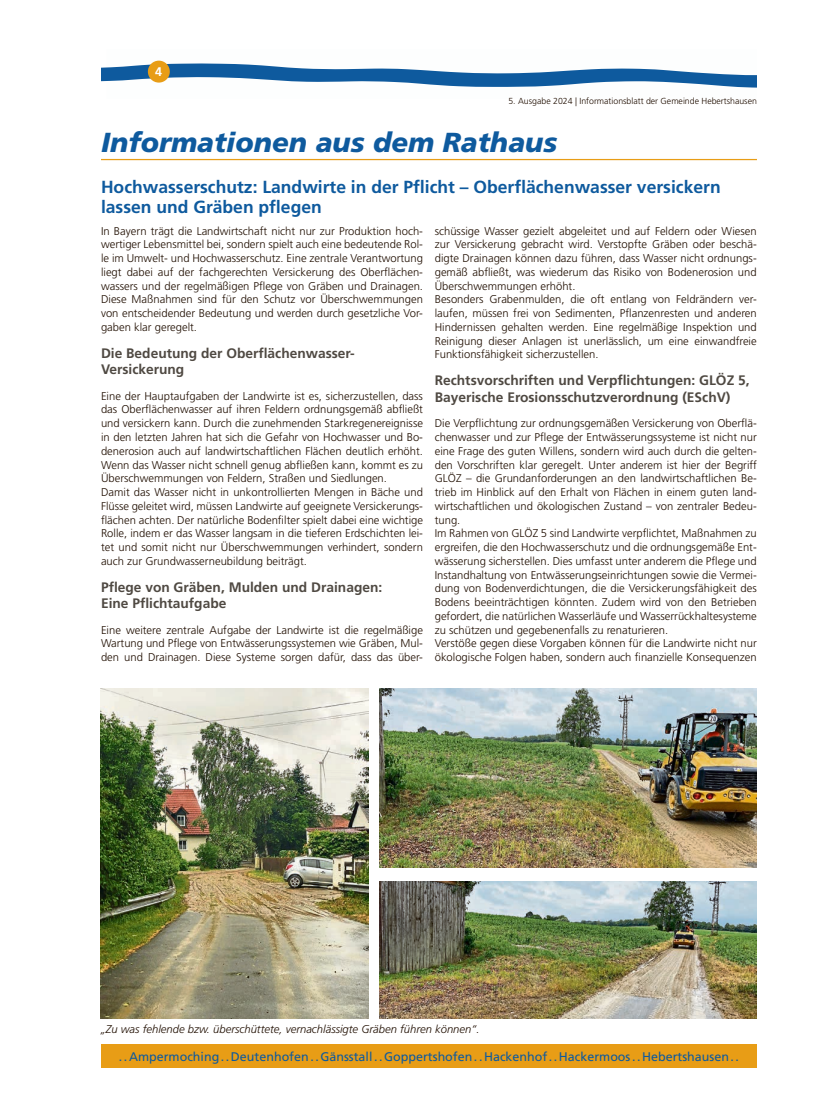
<style>
.page{position:relative;width:833px;height:1117px;background:#fff}
.page>*{position:absolute;margin:0;border:0;box-sizing:border-box;transform-origin:0 0}
.Überschrift_2spaltig{font:italic 900 27.5px "Frutiger LT Std";color:#0e5a9e}
.Überschrift_1spaltig{font:700 17.5px/20px "Frutiger LT Std";color:#0e5a9e}
.Zwischenüberschrift{font:700 13.75px/16.2px "Frutiger LT Std";color:#4f4942}
.t1{font:12.5px "Frutiger LT Std";color:#0e5a9e}
.t2{font:700 12.5px "Frutiger LT Std";color:#fff}
.Grundschrift{font:300 11.25px/13.8px "Frutiger LT Std";color:#200e00;text-align:justify}
.Bildunterschrift{font:italic 300 11.25px "Frutiger LT Std";color:#200e00}
.t3{font:300 8.75px "Frutiger LT Std";color:#200e00}
</style>
<div class="page">
<svg style="left:101px;top:60px;width:656px;height:28px"></svg>
<div style="left:148px;top:61px;width:22px;height:22px;background:#e89d16;border-radius:50%"></div>
<div style="left:101px;top:1044px;width:656px;height:23px;background:#e89d16"></div>
<hr style="left:101px;top:159px;width:656px;height:1px;background:#e89d16">
<img style="left:101px;top:688px;width:267px;height:330px">
<img style="left:379px;top:881px;width:378px;height:137px">
<img style="left:379px;top:688px;width:377px;height:179px">
<p class="t2" style="left:155px;top:64px;width:8px">4</p>
<p class="t3" style="left:508px;top:96px;width:250px">5. Ausgabe 2024 | Informationsblatt der Gemeinde Hebertshausen</p>
<p class="Überschrift_2spaltig" style="left:101px;top:126px;width:458px">Informationen aus dem Rathaus</p>
<p class="Überschrift_1spaltig" style="left:101px;top:177px;width:621px">Hochwasserschutz: Landwirte in der Pflicht – Oberflächenwasser versickern lassen und Gräben pflegen</p>
<p class="Grundschrift" style="left:101px;top:224px;width:323px">In Bayern trägt die Landwirtschaft nicht nur zur Produktion hoch&shy;wertiger Lebensmittel bei, sondern spielt auch eine bedeutende Rol&shy;le im Umwelt- und Hochwasserschutz. Eine zentrale Verantwortung liegt dabei auf der fachgerechten Versickerung des Oberflächen&shy;wassers und der regelmäßigen Pflege von Gräben und Drainagen.<br>Diese Maßnahmen sind für den Schutz vor Überschwemmungen von entscheidender Bedeutung und werden durch gesetzliche Vor&shy;gaben klar geregelt.</p>
<p class="Zwischenüberschrift" style="left:101px;top:345px;width:255px">Die Bedeutung der Oberflächenwasser-<br>Versickerung</p>
<p class="Grundschrift" style="left:101px;top:389px;width:323px">Eine der Hauptaufgaben der Landwirte ist es, sicherzustellen, dass das Oberflächenwasser auf ihren Feldern ordnungsgemäß abfließt und versickern kann. Durch die zunehmenden Starkregenereignisse in den letzten Jahren hat sich die Gefahr von Hochwasser und Bo&shy;denerosion auch auf landwirtschaftlichen Flächen deutlich erhöht.<br>Wenn das Wasser nicht schnell genug abfließen kann, kommt es zu Überschwemmungen von Feldern, Straßen und Siedlungen.</p>
<p class="Grundschrift" style="left:101px;top:485px;width:323px">Damit das Wasser nicht in unkontrollierten Mengen in Bäche und Flüsse geleitet wird, müssen Landwirte auf geeignete Versickerungs&shy;flächen achten. Der natürliche Bodenfilter spielt dabei eine wichtige Rolle, indem er das Wasser langsam in die tieferen Erdschichten lei&shy;tet und somit nicht nur Überschwemmungen verhindert, sondern auch zur Grundwasserneubildung beiträgt.</p>
<p class="Zwischenüberschrift" style="left:101px;top:578px;width:283px">Pflege von Gräben, Mulden und Drainagen:<br>Eine Pflichtaufgabe</p>
<p class="Grundschrift" style="left:101px;top:623px;width:323px">Eine weitere zentrale Aufgabe der Landwirte ist die regelmäßige Wartung und Pflege von Entwässerungssystemen wie Gräben, Mul&shy;den und Drainagen. Diese Systeme sorgen dafür, dass das über-</p>
<p class="Grundschrift" style="left:435px;top:224px;width:323px">schüssige Wasser gezielt abgeleitet und auf Feldern oder Wiesen zur Versickerung gebracht wird. Verstopfte Gräben oder beschä&shy;digte Drainagen können dazu führen, dass Wasser nicht ordnungs&shy;gemäß abfließt, was wiederum das Risiko von Bodenerosion und Überschwemmungen erhöht.</p>
<p class="Grundschrift" style="left:435px;top:293px;width:323px">Besonders Grabenmulden, die oft entlang von Feldrändern ver&shy;laufen, müssen frei von Sedimenten, Pflanzenresten und anderen Hindernissen gehalten werden. Eine regelmäßige Inspektion und Reinigung dieser Anlagen ist unerlässlich, um eine einwandfreie Funktionsfähigkeit sicherzustellen.</p>
<p class="Zwischenüberschrift" style="left:435px;top:372px;width:316px">Rechtsvorschriften und Verpflichtungen: GLÖZ 5,<br>Bayerische Erosionsschutzverordnung (ESchV)</p>
<p class="Grundschrift" style="left:435px;top:416px;width:323px">Die Verpflichtung zur ordnungsgemäßen Versickerung von Oberflä&shy;chenwasser und zur Pflege der Entwässerungssysteme ist nicht nur eine Frage des guten Willens, sondern wird auch durch die gelten&shy;den Vorschriften klar geregelt. Unter anderem ist hier der Begriff GLÖZ – die Grundanforderungen an den landwirtschaftlichen Be&shy;trieb im Hinblick auf den Erhalt von Flächen in einem guten land&shy;wirtschaftlichen und ökologischen Zustand – von zentraler Bedeu&shy;tung.</p>
<p class="Grundschrift" style="left:435px;top:526px;width:323px">Im Rahmen von GLÖZ 5 sind Landwirte verpflichtet, Maßnahmen zu ergreifen, die den Hochwasserschutz und die ordnungsgemäße Ent&shy;wässerung sicherstellen. Dies umfasst unter anderem die Pflege und Instandhaltung von Entwässerungseinrichtungen sowie die Vermei&shy;dung von Bodenverdichtungen, die die Versickerungsfähigkeit des Bodens beeinträchtigen könnten. Zudem wird von den Betrieben gefordert, die natürlichen Wasserläufe und Wasserrückhaltesysteme zu schützen und gegebenenfalls zu renaturieren.</p>
<p class="Grundschrift" style="left:435px;top:636px;width:323px">Verstöße gegen diese Vorgaben können für die Landwirte nicht nur ökologische Folgen haben, sondern auch finanzielle Konsequenzen</p>
<p class="Bildunterschrift" style="left:101px;top:1022px;width:380px">„Zu was fehlende bzw. überschüttete, vernachlässigte Gräben führen können“.</p>
<p class="t1" style="left:119px;top:1048px;width:621px">..Ampermoching..Deutenhofen..Gänsstall..Goppertshofen..Hackenhof..Hackermoos..Hebertshausen..</p>
</div>
